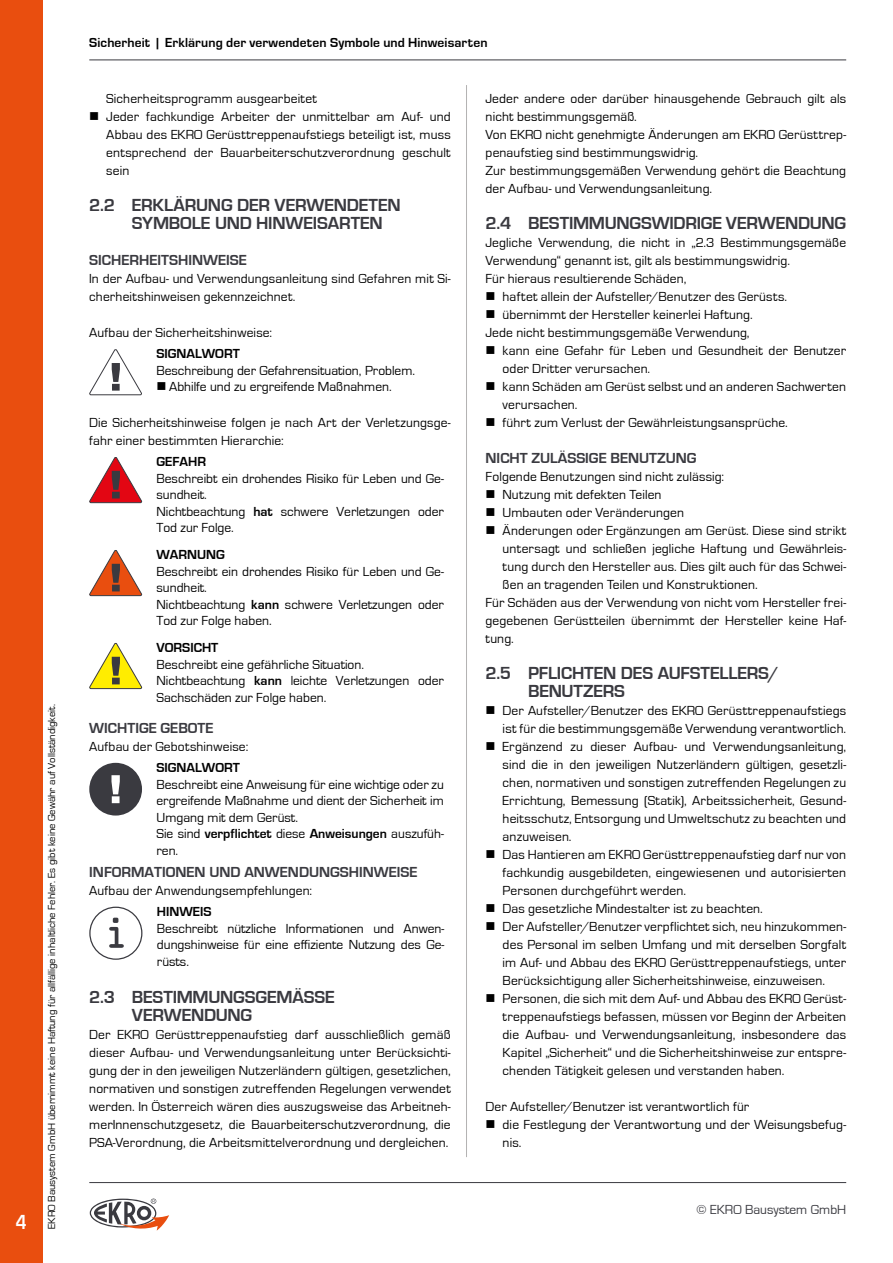
<style>
.page{position:relative;width:893px;height:1263px;background:#fff}
.page>*{position:absolute;margin:0;border:0;box-sizing:border-box;transform-origin:0 0}
.t1{font:700 21px "Eurostile";color:#fff;scale:.82 1}
.t2{font:700 18px/18px "Eurostile";letter-spacing:-.01em;color:#3a3a40}
.t3{font:700 15px "Eurostile";color:#3a3a40}
.t4{font:13.5px/18px "Eurostile";letter-spacing:.01em;color:#000}
.t5{font:700 13.5px "Eurostile";letter-spacing:.005em;color:#000}
.t6{font:13.5px "Eurostile";color:#3a3a40}
.t7{font:10.5px "Eurostile";color:#000}
.s1{font-weight:700}
</style>
<div class="page">
<svg style="left:89px;top:349px;width:53px;height:46px"></svg>
<svg style="left:89px;top:457px;width:53px;height:46px"></svg>
<svg style="left:89px;top:550px;width:53px;height:46px"></svg>
<svg style="left:89px;top:643px;width:53px;height:46px"></svg>
<div style="left:89px;top:763px;width:53px;height:52px;background:#3a3a40;border-radius:50%"></div>
<svg style="left:111px;top:775px;width:9px;height:28px"></svg>
<div style="left:89px;top:907px;width:53px;height:53px;border:1px solid #3a3a40;border-radius:50%"></div>
<svg style="left:109px;top:918px;width:15px;height:30px"></svg>
<hr style="left:466px;top:85px;width:1px;height:1072px;background:#b3b2b2">
<div style="left:0;top:0;width:43px;height:1263px;background:#e94e0f"></div>
<hr style="left:89px;top:60px;width:757px;height:1px;background:#3a3a40">
<svg style="left:90px;top:1198px;width:79px;height:32px"></svg>
<hr style="left:89px;top:1182px;width:757px;height:1px;background:#3a3a40">
<h1 class="t1" style="left:16px;top:1210px;width:15px">4</h1>
<p class="t7" style="left:46px;top:1229px;width:526px;rotate:-90deg">EKRO Bausystem GmbH übernimmt keine Haftung für allfällige inhaltliche Fehler. Es gibt keine Gewähr auf Vollständigkeit.</p>
<p class="t5" style="left:89px;top:35px;width:400px">Sicherheit | Erklärung der verwendeten Symbole und Hinweisarten</p>
<p class="t4" style="left:106px;top:90px;width:212px">Sicherheitsprogramm ausgearbeitet</p>
<p class="t4" style="left:106px;top:108px;width:346px;text-align:justify;text-indent:-17px">■ Jeder fachkundige Arbeiter der unmittelbar am Auf- und Abbau des EKRO Gerüsttreppenaufstiegs beteiligt ist, muss entsprechend der Bauarbeiterschutzverordnung geschult sein</p>
<h2 class="t2" style="left:132px;top:196px;width:270px;text-indent:-43px">2.2 ERKLÄRUNG DER VERWENDETEN<br>SYMBOLE UND HINWEISARTEN</h2>
<p class="t3" style="left:89px;top:252px;width:159px">SICHERHEITSHINWEISE</p>
<p class="t4" style="left:89px;top:270px;width:363px">In der Aufbau- und Verwendungsanleitung sind Gefahren mit Si&shy;cherheitshinweisen gekennzeichnet.</p>
<p class="t4" style="left:89px;top:324px;width:184px">Aufbau der Sicherheitshinweise:</p>
<p class="t5" style="left:156px;top:346px;width:85px">SIGNALWORT</p>
<p class="t4" style="left:156px;top:361px;width:260px">Beschreibung der Gefahrensituation, Problem.</p>
<p class="t4" style="left:156px;top:378px;width:237px">■ Abhilfe und zu ergreifende Maßnahmen.</p>
<p class="t4" style="left:89px;top:414px;width:363px">Die Sicherheitshinweise folgen je nach Art der Verletzungsge&shy;fahr einer bestimmten Hierarchie:</p>
<p class="t5" style="left:157px;top:454px;width:51px">GEFAHR</p>
<p class="t4" style="left:157px;top:470px;width:289px;line-height:16.5px">Beschreibt ein drohendes Risiko für Leben und Ge&shy;sundheit.<br>Nichtbeachtung <span class="s1">hat</span> schwere Verletzungen oder<br>Tod zur Folge.</p>
<p class="t5" style="left:157px;top:547px;width:70px">WARNUNG</p>
<p class="t4" style="left:157px;top:563px;width:289px;line-height:16.5px">Beschreibt ein drohendes Risiko für Leben und Ge&shy;sundheit.<br>Nichtbeachtung <span class="s1">kann</span> schwere Verletzungen oder<br>Tod zur Folge haben.</p>
<p class="t5" style="left:157px;top:640px;width:63px">VORSICHT</p>
<p class="t4" style="left:157px;top:656px;width:289px;line-height:16.5px">Beschreibt eine gefährliche Situation.<br>Nichtbeachtung <span class="s1">kann</span> leichte Verletzungen oder<br>Sachschäden zur Folge haben.</p>
<p class="t3" style="left:89px;top:720px;width:126px">WICHTIGE GEBOTE</p>
<p class="t4" style="left:89px;top:738px;width:160px">Aufbau der Gebotshinweise:</p>
<p class="t5" style="left:157px;top:760px;width:85px">SIGNALWORT</p>
<p class="t4" style="left:157px;top:776px;width:289px;line-height:16.5px">Beschreibt eine Anweisung für eine wichtige oder zu ergreifende Maßnahme und dient der Sicherheit im Umgang mit dem Gerüst.<br>Sie sind <span class="s1">verpflichtet</span> diese <span class="s1">Anweisungen</span> auszufüh&shy;ren.</p>
<p class="t3" style="left:89px;top:864px;width:330px">INFORMATIONEN UND ANWENDUNGSHINWEISE</p>
<p class="t4" style="left:89px;top:882px;width:224px">Aufbau der Anwendungsempfehlungen:</p>
<p class="t5" style="left:157px;top:904px;width:56px">HINWEIS</p>
<p class="t4" style="left:157px;top:920px;width:289px;line-height:16.5px;text-align:justify">Beschreibt nützliche Informationen und Anwen&shy;dungshinweise für eine effiziente Nutzung des Ge&shy;rüsts.</p>
<h2 class="t2" style="left:132px;top:988px;width:204px;text-indent:-43px">2.3 BESTIMMUNGSGEMÄSSE<br>VERWENDUNG</h2>
<p class="t4" style="left:89px;top:1026px;width:363px;text-align:justify">Der EKRO Gerüsttreppenaufstieg darf ausschließlich gemäß dieser Aufbau- und Verwendungsanleitung unter Berücksichti&shy;gung der in den jeweiligen Nutzerländern gültigen, gesetzlichen, normativen und sonstigen zutreffenden Regelungen verwendet werden. In Österreich wären dies auszugsweise das Arbeitneh&shy;merInnenschutzgesetz, die Bauarbeiterschutzverordnung, die PSA-Verordnung, die Arbeitsmittelverordnung und dergleichen.</p>
<p class="t4" style="left:486px;top:90px;width:362px">Jeder andere oder darüber hinausgehende Gebrauch gilt als nicht bestimmungsgemäß.<br>Von EKRO nicht genehmigte Änderungen am EKRO Gerüsttrep&shy;penaufstieg sind bestimmungswidrig.<br>Zur bestimmungsgemäßen Verwendung gehört die Beachtung der Aufbau- und Verwendungsanleitung.</p>
<h2 class="t2" style="left:486px;top:214px;width:362px">2.4 BESTIMMUNGSWIDRIGE VERWENDUNG</h2>
<p class="t4" style="left:486px;top:234px;width:362px">Jegliche Verwendung, die nicht in „2.3 Bestimmungsgemäße<br>Verwendung“ genannt ist, gilt als bestimmungswidrig.<br>Für hieraus resultierende Schäden,</p>
<p class="t4" style="left:486px;top:288px;width:303px">■ haftet allein der Aufsteller/Benutzer des Gerüsts.</p>
<p class="t4" style="left:486px;top:306px;width:269px">■ übernimmt der Hersteller keinerlei Haftung.<br>Jede nicht bestimmungsgemäße Verwendung,</p>
<p class="t4" style="left:503px;top:342px;width:345px;text-indent:-17px">■ kann eine Gefahr für Leben und Gesundheit der Benutzer oder Dritter verursachen.</p>
<p class="t4" style="left:503px;top:378px;width:345px;text-indent:-17px">■ kann Schäden am Gerüst selbst und an anderen Sachwerten verursachen.</p>
<p class="t4" style="left:486px;top:414px;width:304px">■ führt zum Verlust der Gewährleistungsansprüche.</p>
<p class="t3" style="left:486px;top:450px;width:213px">NICHT ZULÄSSIGE BENUTZUNG</p>
<p class="t4" style="left:486px;top:468px;width:240px">Folgende Benutzungen sind nicht zulässig:</p>
<p class="t4" style="left:486px;top:486px;width:177px">■ Nutzung mit defekten Teilen</p>
<p class="t4" style="left:486px;top:504px;width:200px">■ Umbauten oder Veränderungen</p>
<p class="t4" style="left:486px;top:522px;width:362px">■ Änderungen oder Ergänzungen am Gerüst. Diese sind strikt</p>
<p class="t4" style="left:503px;top:540px;width:345px">untersagt und schließen jegliche Haftung und Gewährleis-</p>
<p class="t4" style="left:503px;top:558px;width:345px">tung durch den Hersteller aus. Dies gilt auch für das Schwei-</p>
<p class="t4" style="left:503px;top:576px;width:257px">ßen an tragenden Teilen und Konstruktionen.</p>
<p class="t4" style="left:486px;top:594px;width:362px">Für Schäden aus der Verwendung von nicht vom Hersteller frei-</p>
<p class="t4" style="left:486px;top:612px;width:362px">gegebenen Gerüstteilen übernimmt der Hersteller keine Haf-</p>
<p class="t4" style="left:486px;top:630px;width:30px">tung.</p>
<h2 class="t2" style="left:528px;top:664px;width:252px;text-indent:-43px">2.5 PFLICHTEN DES AUFSTELLERS/<br>BENUTZERS</h2>
<p class="t4" style="left:486px;top:702px;width:362px;text-align:right">■ Der Aufsteller/Benutzer des EKRO Gerüsttreppenaufstiegs ist für die bestimmungsgemäße Verwendung verantwortlich.</p>
<p class="t4" style="left:503px;top:738px;width:345px;text-align:justify;text-indent:-17px">■ Ergänzend zu dieser Aufbau- und Verwendungsanleitung, sind die in den jeweiligen Nutzerländern gültigen, gesetzli&shy;chen, normativen und sonstigen zutreffenden Regelungen zu Errichtung, Bemessung (Statik), Arbeitssicherheit, Gesund&shy;heitsschutz, Entsorgung und Umweltschutz zu beachten und anzuweisen.</p>
<p class="t4" style="left:503px;top:846px;width:345px;text-align:justify;text-indent:-17px">■ Das Hantieren am EKRO Gerüsttreppenaufstieg darf nur von fachkundig ausgebildeten, eingewiesenen und autorisierten Personen durchgeführt werden.</p>
<p class="t4" style="left:486px;top:900px;width:279px">■ Das gesetzliche Mindestalter ist zu beachten.</p>
<p class="t4" style="left:503px;top:918px;width:345px;text-align:justify;text-indent:-17px">■ Der Aufsteller/Benutzer verpflichtet sich, neu hinzukommen&shy;des Personal im selben Umfang und mit derselben Sorgfalt im Auf- und Abbau des EKRO Gerüsttreppenaufstiegs, unter Berücksichtigung aller Sicherheitshinweise, einzuweisen.</p>
<p class="t4" style="left:503px;top:990px;width:345px;text-align:justify;text-indent:-17px">■ Personen, die sich mit dem Auf- und Abbau des EKRO Gerüst&shy;treppenaufstiegs befassen, müssen vor Beginn der Arbeiten die Aufbau- und Verwendungsanleitung, insbesondere das Kapitel „Sicherheit“ und die Sicherheitshinweise zur entspre&shy;chenden Tätigkeit gelesen und verstanden haben.</p>
<p class="t4" style="left:486px;top:1098px;width:265px">Der Aufsteller/Benutzer ist verantwortlich für</p>
<p class="t4" style="left:503px;top:1116px;width:345px;text-indent:-17px">■ die Festlegung der Verantwortung und der Weisungsbefug&shy;nis.</p>
<p class="t6" style="left:697px;top:1202px;width:151px">© EKRO Bausystem GmbH</p>
</div>
